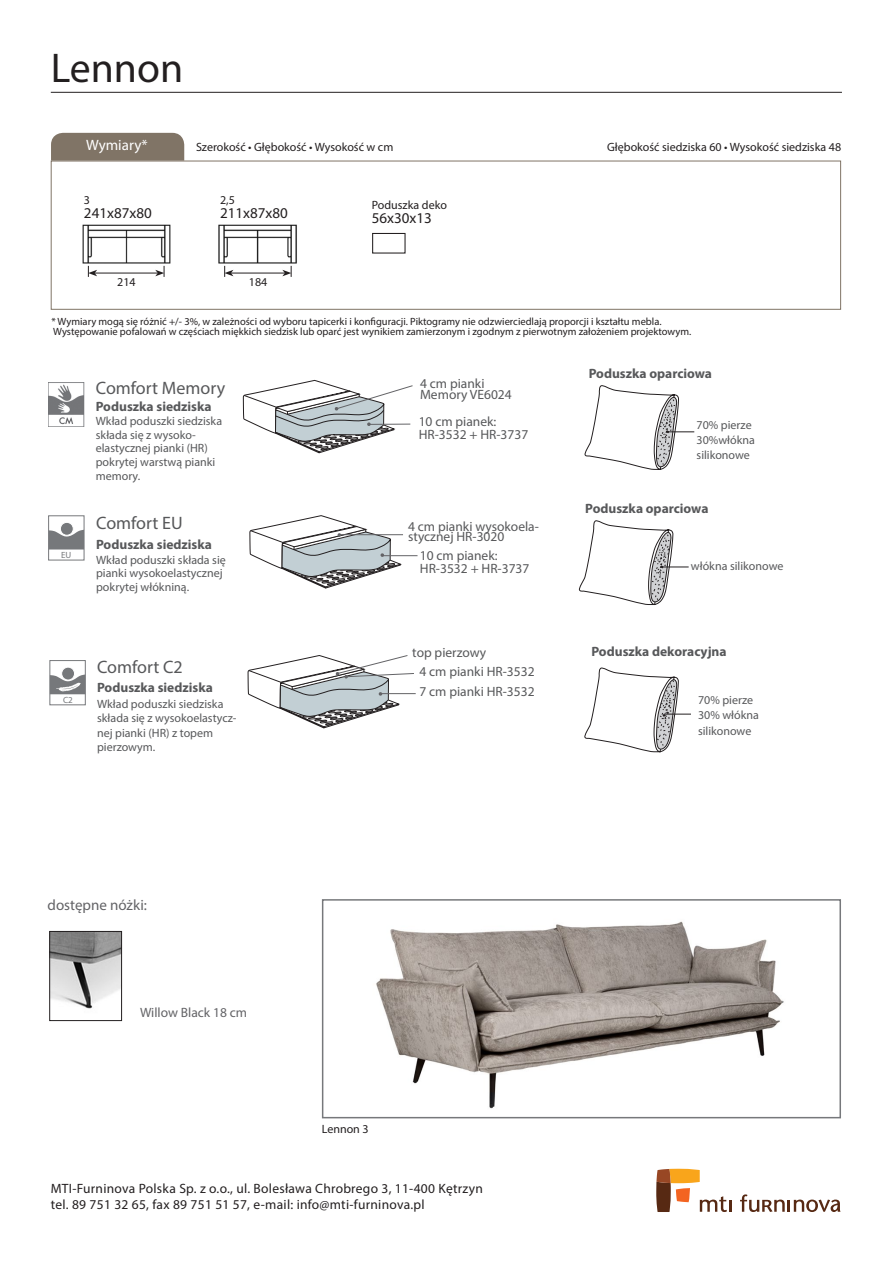
<style>
.page{position:relative;width:893px;height:1263px;background:#fff}
.page>*{position:absolute;margin:0;border:0;box-sizing:border-box;transform-origin:0 0}
.t1{font:41.7px "Myriad Pro";color:#231f20}
.t2{font:18px "Myriad Pro";color:#57585a}
.t3{font:15px "Myriad Pro";color:#231f20}
.t4{font:15px "Myriad Pro";color:#636366}
.t5{font:15px "Myriad Pro";color:#fff}
.t6{font:13.5px/10.5px "Myriad Pro";color:#57585a}
.t7{font:13.5px/16.2px "Myriad Pro";letter-spacing:.02em;color:#231f20}
.t8{font:700 13.5px "Myriad Pro";color:#57585a}
.t9{font:13.5px "Myriad Pro";color:#636366}
.t10{font:12px/13.6px "Myriad Pro";color:#57585a}
.t11{font:12px "Myriad Pro";color:#231f20}
.t12{font:10.5px/10.5px "Myriad Pro";color:#231f20}
.t13{font:9px "Myriad Pro";color:#76787b}
</style>
<div class="page">
<div style="left:51px;top:161px;width:790px;height:149px;border:1px solid #807466"></div>
<hr style="left:51px;top:92px;width:791px;height:1px;background:#231f20">
<div style="left:51px;top:133px;width:133px;height:28px;background:#807466"></div>
<svg style="left:656px;top:1169px;width:76px;height:43px"></svg>
<svg style="left:740px;top:1194px;width:100px;height:18px"></svg>
<img style="left:376px;top:921px;width:408px;height:188px">
<div style="left:322px;top:899px;width:519px;height:219px;border:2px solid #76787b"></div>
<img style="left:48px;top:382px;width:36px;height:45px">
<svg style="left:584px;top:385px;width:110px;height:85px"></svg>
<hr style="left:95px;top:273px;width:63px;height:1px;background:#231f20">
<svg style="left:88px;top:266px;width:9px;height:11px"></svg>
<svg style="left:155px;top:266px;width:10px;height:11px"></svg>
<hr style="left:231px;top:273px;width:54px;height:1px;background:#231f20">
<svg style="left:224px;top:266px;width:9px;height:11px"></svg>
<svg style="left:282px;top:266px;width:10px;height:11px"></svg>
<div style="left:48px;top:515px;width:36px;height:45px;border:1px solid #76787b"></div>
<svg style="left:49px;top:522px;width:35px;height:27px"></svg>
<hr style="left:382px;top:555px;width:36px;height:1px;background:#636366">
<svg style="left:578px;top:520px;width:111px;height:85px"></svg>
<img style="left:51px;top:933px;width:69px;height:76px">
<div style="left:49px;top:931px;width:73px;height:90px;border:1px solid #231f20"></div>
<img style="left:82px;top:224px;width:89px;height:40px">
<img style="left:218px;top:224px;width:79px;height:40px">
<div style="left:50px;top:660px;width:36px;height:45px;border:1px solid #76787b"></div>
<svg style="left:50px;top:667px;width:35px;height:27px"></svg>
<hr style="left:380px;top:693px;width:36px;height:1px;background:#636366">
<svg style="left:584px;top:667px;width:107px;height:85px"></svg>
<div style="left:372px;top:233px;width:34px;height:21px;border:1px solid #231f20"></div>
<svg style="left:243px;top:379px;width:172px;height:350px"></svg>
<h1 class="t1" style="left:51px;top:43px;width:134px">Lennon</h1>
<p class="t5" style="left:86px;top:136px;width:63px">Wymiary*</p>
<p class="t11" style="left:196px;top:140px;width:199px">Szerokość • Głębokość • Wysokość w cm</p>
<p class="t11" style="left:607px;top:140px;width:235px">Głębokość siedziska 60 • Wysokość siedziska 48</p>
<p class="t11" style="left:84px;top:193px;width:8px">3</p>
<p class="t3" style="left:84px;top:204px;width:69px">241x87x80</p>
<p class="t11" style="left:220px;top:193px;width:16px">2,5</p>
<p class="t3" style="left:220px;top:204px;width:69px">211x87x80</p>
<p class="t11" style="left:117px;top:275px;width:20px">214</p>
<p class="t11" style="left:249px;top:275px;width:20px">184</p>
<p class="t11" style="left:372px;top:198px;width:77px">Poduszka deko</p>
<p class="t3" style="left:372px;top:208px;width:62px">56x30x13</p>
<p class="t12" style="left:51px;top:316px;width:641px">* Wymiary mogą się różnić +/- 3%, w zależności od wyboru tapicerki i konfiguracji. Piktogramy nie odzwierciedlają proporcji i kształtu mebla.<br>Występowanie pofalowań w częściach miękkich siedzisk lub oparć jest wynikiem zamierzonym i zgodnym z pierwotnym założeniem projektowym.</p>
<p class="t13" style="left:61px;top:550px;width:12px">EU</p>
<p class="t13" style="left:63px;top:694px;width:11px">C2</p>
<h2 class="t2" style="left:96px;top:377px;width:131px">Comfort Memory</h2>
<p class="t8" style="left:96px;top:398px;width:117px">Poduszka siedziska</p>
<p class="t10" style="left:96px;top:414px;width:128px">Wkład poduszki siedziska składa się z wysoko&shy;elastycznej pianki (HR) pokrytej warstwą pianki memory.</p>
<h2 class="t2" style="left:96px;top:512px;width:88px">Comfort EU</h2>
<p class="t8" style="left:96px;top:535px;width:117px">Poduszka siedziska</p>
<p class="t10" style="left:96px;top:553px;width:131px">Wkład poduszki składa się pianki wysokoelastycznej pokrytej włókniną.</p>
<p class="t6" style="left:420px;top:378px;width:93px">4 cm pianki<br>Memory VE6024</p>
<p class="t6" style="left:419px;top:414px;width:111px;line-height:13.5px">10 cm pianek:<br>HR-3532 + HR-3737</p>
<p class="t8" style="left:589px;top:364px;width:125px">Poduszka oparciowa</p>
<p class="t10" style="left:697px;top:417px;width:60px;line-height:15px">70% pierze<br>30%włókna silikonowe</p>
<p class="t8" style="left:585px;top:499px;width:125px">Poduszka oparciowa</p>
<p class="t6" style="left:408px;top:520px;width:132px">4 cm pianki wysokoela&shy;stycznej HR-3020</p>
<p class="t6" style="left:420px;top:548px;width:111px;line-height:13.5px">10 cm pianek:<br>HR-3532 + HR-3737</p>
<p class="t10" style="left:691px;top:559px;width:94px">włókna silikonowe</p>
<p class="t8" style="left:591px;top:643px;width:137px">Poduszka dekoracyjna</p>
<p class="t6" style="left:419px;top:642px;width:117px;line-height:19.5px;text-indent:-7px">top pierzowy<br>4 cm pianki HR-3532<br>7 cm pianki HR-3532</p>
<h2 class="t2" style="left:97px;top:655px;width:87px">Comfort C2</h2>
<p class="t8" style="left:97px;top:679px;width:117px">Poduszka siedziska</p>
<p class="t10" style="left:97px;top:697px;width:141px;line-height:14.4px">Wkład poduszki siedziska składa się z wysokoelastycz&shy;nej pianki (HR) z topem pierzowym.</p>
<p class="t10" style="left:698px;top:693px;width:62px;line-height:15px">70% pierze<br>30% włókna silikonowe</p>
<p class="t4" style="left:48px;top:896px;width:101px">dostępne nóżki:</p>
<p class="t9" style="left:140px;top:1004px;width:109px">Willow Black 18 cm</p>
<p class="t11" style="left:322px;top:1122px;width:48px">Lennon 3</p>
<p class="t7" style="left:51px;top:1180px;width:434px">MTI-Furninova Polska Sp. z o.o., ul. Bolesława Chrobrego 3, 11-400 Kętrzyn tel. 89 751 32 65, fax 89 751 51 57, e-mail: info@mti-furninova.pl</p>
</div>
